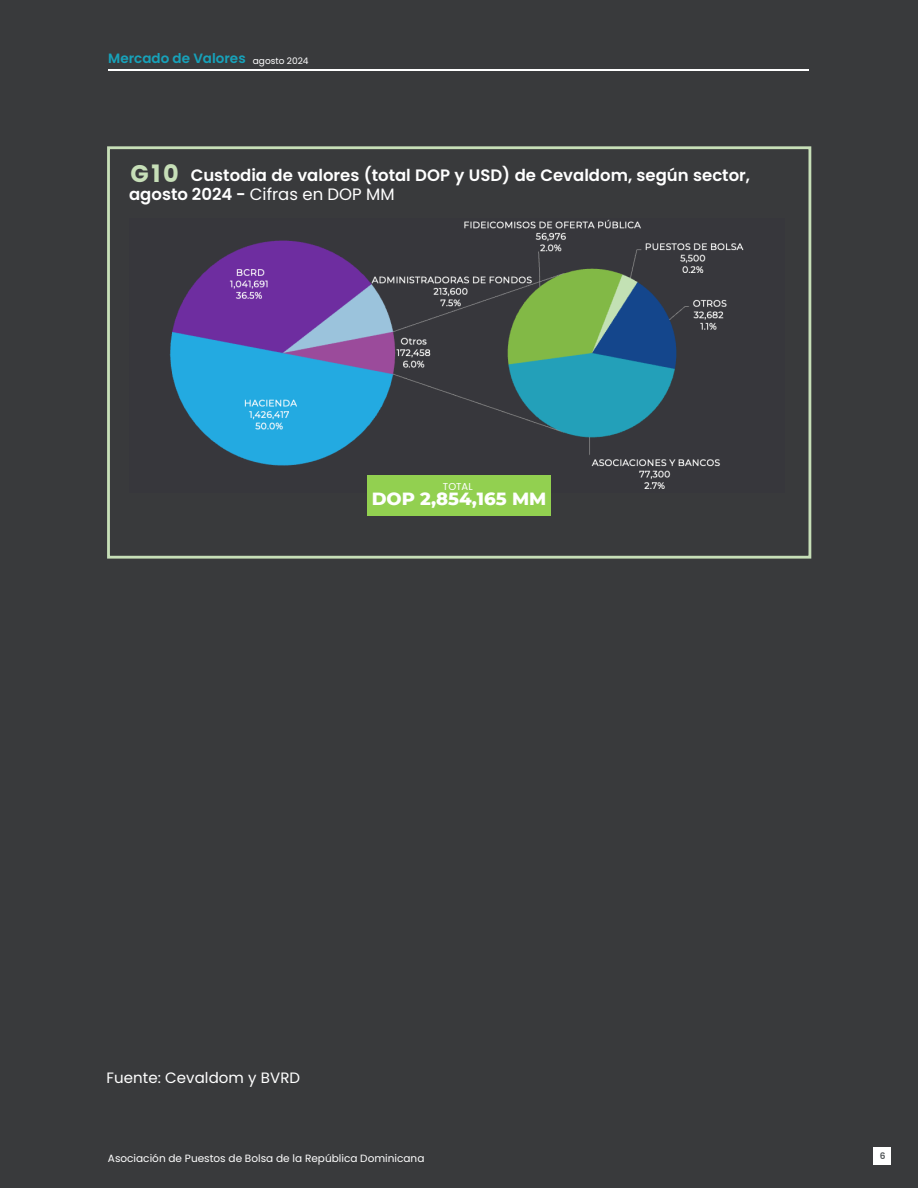
<style>
.page{position:relative;width:918px;height:1188px;background:#393a3c}
.page>*{position:absolute;margin:0;border:0;box-sizing:border-box;transform-origin:0 0}
.t1{font:700 24px "Poppins";color:#c7dfb8}
.t2{font:800 18px "Montserrat";color:#fff}
.t3{font:600 16.4px/19.6px "Poppins";color:#fff}
.t4{font:15px "Poppins";letter-spacing:.005em;color:#fff}
.t5{font:600 13.6px "Poppins";color:#17a2ba}
.t6{font:10.4px "Poppins";color:#fff}
.t7{font:10px "Poppins";color:#fff}
.t8{font:9px "Poppins";color:#fff}
.t9{font:600 9px "Poppins";color:#55595b}
.s1{font-weight:400}
</style>
<div class="page">
<svg style="left:107px;top:146px;width:704px;height:413px"></svg>
<div style="left:367px;top:475px;width:184px;height:40px;background:#92d050"></div>
<hr style="left:109px;top:69px;width:700px;height:2px;background:#fff">
<div style="left:874px;top:1147px;width:17px;height:17px;background:#fff"></div>
<p class="t5" style="left:108px;top:49px;width:139px">Mercado de Valores</p>
<h1 class="t8" style="left:253px;top:54px;width:57px">agosto 2024</h1>
<h6 class="t1" style="left:131px;top:157px;width:50px">G10</h6>
<h2 class="t3" style="left:129px;top:165px;width:622px;text-indent:62px">Custodia de valores (total DOP y USD) de Cevaldom, según sector, agosto 2024 - <span class="s1">Cifras en DOP MM</span></h2>
<p class="t7" style="left:443px;top:480px;width:31px">TOTAL</p>
<p class="t2" style="left:372px;top:487px;width:176px">DOP 2,854,165 MM</p>
<p class="t4" style="left:107px;top:1067px;width:195px">Fuente: Cevaldom y BVRD</p>
<h4 class="t6" style="left:108px;top:1151px;width:318px">Asociación de Puestos de Bolsa de la República Dominicana</h4>
<h3 class="t9" style="left:880px;top:1149px;width:7px">6</h3>
</div>
